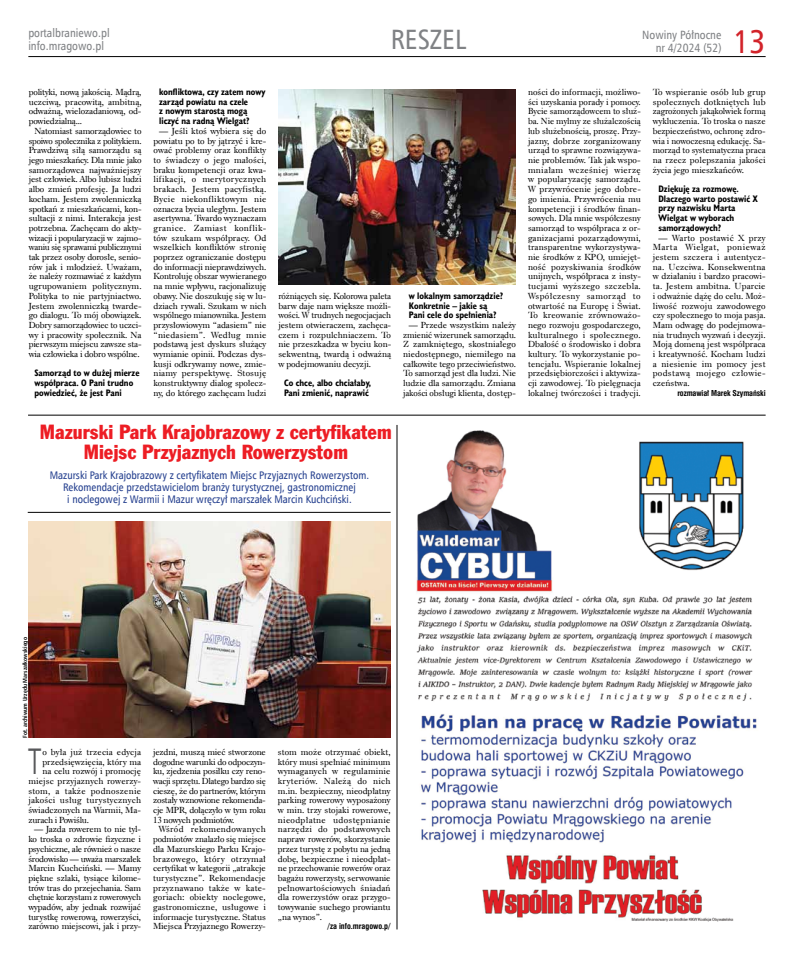
<style>
.page{position:relative;width:794px;height:964px;background:#fff}
.page>*{position:absolute;margin:0;border:0;box-sizing:border-box;transform-origin:0 0}
.t1{font:37.1px "Humnst 777 Lt Cn EU";color:#58595b;scale:.9 1}
.t2{font:33px "Humnst 777 Cn EU";color:#d2232a}
.t3{font:28px "Humnst 777 Cn EU";color:#808285}
.t4{font:20px/20px "Frank Goth Cn EU";color:#ed1d24;text-align:center}
.t5{font:12px/13px "Humnst 777 Cn EU";color:#808285;text-align:right}
.t6{font:11px/12px "Humnst 777 Cn EU";color:#25408f;text-align:center}
.t7{font:700 9.5px/9.7px "Humanst 521 Cn EU";color:#000}
.t8{font:9.1px/9.7px "Dutch 766 EU";letter-spacing:-.01em;color:#000;text-align:justify}
.t9{font:9.1px "Dutch 766 EU";letter-spacing:.01em;color:#000}
.t10{font:9.1px "Dutch 766 EU";letter-spacing:.02em;color:#000}
.t11{font:9.1px "Dutch 766 EU";letter-spacing:.025em;color:#000}
.t12{font:9.1px "Dutch 766 EU";letter-spacing:.015em;color:#000}
.t13{font:700 8px "Swis 721 Cn EU";letter-spacing:-.01em;color:#000}
.t14{font:700 6px "Humnst 777 Cn EU";color:#000}
</style>
<div class="page">
<hr style="left:28px;top:56px;width:737px;height:1px;background:#000">
<img style="left:416px;top:430px;width:341px;height:492px">
<hr style="left:28px;top:512px;width:362px;height:1px;background:#000">
<hr style="left:28px;top:415px;width:737px;height:1px;background:#000">
<hr style="left:397px;top:425px;width:1px;height:504px;background:#000">
<img style="left:29px;top:522px;width:361px;height:216px">
<img style="left:278px;top:89px;width:238px;height:195px">
<h3 class="t5" style="left:28px;top:27px;width:83px;text-align:left">portalbraniewo.pl info.mragowo.pl</h3>
<h3 class="t3" style="left:391px;top:22px;width:72px">reszel</h3>
<h3 class="t5" style="left:642px;top:28px;width:81px">Nowiny Północne nr 4/2024 (52)</h3>
<h2 class="t2" style="left:733px;top:21px;width:34px">13</h2>
<p class="t8" style="left:29px;top:87px;width:114px">polityki, nową jakością. Mądrą, uczciwą, pracowitą, ambitną, odważną, wielozadaniową, od&shy;powiedzialną...</p>
<p class="t8" style="left:29px;top:126px;width:114px;text-indent:6px">Natomiast samorządowiec to spoiwo społecznika z politykiem.<br>Prawdziwą siłą samorządu są jego mieszkańcy. Dla mnie jako samorządowca najważniejszy jest człowiek. Albo lubisz ludzi albo zmień profesję. Ja ludzi kocham. Jestem zwolenniczką spotkań z mieszkańcami, kon&shy;sultacji z nimi. Interakcja jest potrzebna. Zachęcam do akty&shy;wizacji i popularyzacji w zajmo&shy;waniu się sprawami publicznymi tak przez osoby dorosłe, senio&shy;rów jak i młodzież. Uważam, że należy rozmawiać z każdym ugrupowaniem politycznym.<br>Polityka to nie partyjniactwo.<br>Jestem zwolenniczką twarde&shy;go dialogu. To mój obowiązek.<br>Dobry samorządowiec to uczci&shy;wy i pracowity społecznik. Na pierwszym miejscu zawsze sta&shy;wia człowieka i dobro wspólne.</p>
<p class="t7" style="left:34px;top:368px;width:107px">Samorząd to w dużej mierze współpraca. O Pani trudno powiedzieć, że jest Pani</p>
<p class="t7" style="left:159px;top:87px;width:108px">konfliktowa, czy zatem nowy zarząd powiatu na czele<br>z nowym starostą mogą liczyć na radną Wielgat?</p>
<p class="t8" style="left:153px;top:126px;width:114px;text-indent:6px">— Jeśli ktoś wybiera się do powiatu po to by jątrzyć i kre&shy;ować problemy oraz konflikty to świadczy o jego małości, braku kompetencji oraz kwa&shy;lifikacji, o merytorycznych brakach. Jestem pacyfistką.<br>Bycie niekonfliktowym nie oznacza bycia uległym. Jestem asertywna. Twardo wyznaczam granice. Zamiast konflik&shy;tów szukam współpracy. Od wszelkich konfliktów stronię poprzez ograniczanie dostępu do informacji nieprawdziwych.<br>Kontroluję obszar wywieranego na mnie wpływu, racjonalizuję obawy. Nie doszukuję się w lu&shy;dziach rywali. Szukam w nich wspólnego mianownika. Jestem przysłowiowym “adasiem” nie “niedasiem”. Według mnie podstawą jest dyskurs służący wymianie opinii. Podczas dys&shy;kusji odkrywamy nowe, zmie&shy;niamy perspektywę. Stosuję konstruktywny dialog społecz&shy;ny, do którego zachęcam ludzi</p>
<p class="t8" style="left:278px;top:291px;width:114px">różniących się. Kolorowa paleta barw daje nam większe możli&shy;wości. W trudnych negocjacjach jestem otwieraczem, zachęca&shy;czem i rozpulchniaczem. To nie przeszkadza w byciu kon&shy;sekwentną, twardą i odważną w podejmowaniu decyzji.</p>
<p class="t7" style="left:284px;top:378px;width:89px">Co chce, albo chciałaby,<br>Pani zmienić, naprawić</p>
<h3 class="t4" style="left:40px;top:422px;width:353px">Mazurski Park Krajobrazowy z certyfikatem<br>Miejsc Przyjaznych Rowerzystom</h3>
<p class="t6" style="left:50px;top:469px;width:321px">Mazurski Park Krajobrazowy z certyfikatem Miejsc Przyjaznych Rowerzystom.<br>Rekomendacje przedstawicielom branży turystycznej, gastronomicznej<br>i noclegowej z Warmii i Mazur wręczył marszałek Marcin Kuchciński.</p>
<p class="t7" style="left:409px;top:291px;width:96px">w lokalnym samorządzie?<br>Konkretnie – jakie są<br>Pani cele do spełnienia?</p>
<p class="t8" style="left:403px;top:320px;width:114px;text-indent:6px">— Przede wszystkim należy zmienić wizerunek samorządu.<br>Z zamkniętego, skostniałego niedostępnego, niemiłego na całkowite tego przeciwieństwo.<br>To samorząd jest dla ludzi. Nie ludzie dla samorządu. Zmiana jakości obsługi klienta, dostęp-</p>
<p class="t8" style="left:528px;top:87px;width:114px">ności do informacji, możliwo&shy;ści uzyskania porady i pomocy.<br>Bycie samorządowcem to służ&shy;ba. Nie mylmy ze służalczością lub służebnością, proszę. Przy&shy;jazny, dobrze zorganizowany urząd to sprawne rozwiązywa&shy;nie problemów. Tak jak wspo&shy;mniałam wcześniej wierzę w popularyzację samorządu.<br>W przywrócenie jego dobre&shy;go imienia. Przywrócenia mu kompetencji i środków finan&shy;sowych. Dla mnie współczesny samorząd to współpraca z or&shy;ganizacjami pozarządowymi, transparentne wykorzystywa&shy;nie środków z KPO, umiejęt&shy;ność pozyskiwania środków unijnych, współpraca z insty&shy;tucjami wyższego szczebla.<br>Współczesny samorząd to otwartość na Europę i Świat.<br>To kreowanie zrównoważo&shy;nego rozwoju gospodarczego, kulturalnego i społecznego.<br>Dbałość o środowisko i dobra kultury. To wykorzystanie po&shy;tencjału. Wspieranie lokalnej przedsiębiorczości i aktywiza&shy;cji zawodowej. To pielęgnacja lokalnej twórczości i tradycji.</p>
<p class="t8" style="left:653px;top:87px;width:114px">To wspieranie osób lub grup społecznych dotkniętych lub zagrożonych jakąkolwiek formą wykluczenia. To troska o nasze bezpieczeństwo, ochronę zdro&shy;wia i nowoczesną edukację. Sa&shy;morząd to systematyczna praca na rzecz polepszania jakości życia jego mieszkańców.</p>
<p class="t7" style="left:658px;top:184px;width:101px">Dziękuję za rozmowę.<br>Dlaczego warto postawić X przy nazwisku Marta<br>Wielgat w wyborach samorządowych?</p>
<p class="t8" style="left:653px;top:233px;width:114px;text-indent:6px">— Warto postawić X przy Marta Wielgat, ponieważ jestem szczera i autentycz&shy;na. Uczciwa. Konsekwentna w działaniu i bardzo pracowi&shy;ta. Jestem ambitna. Uparcie i odważnie dążę do celu. Moż&shy;liwość rozwoju zawodowego czy społecznego to moja pasja.<br>Mam odwagę do podejmowa&shy;nia trudnych wyzwań i decyzji.<br>Moją domeną jest współpraca i kreatywność. Kocham ludzi a niesienie im pomocy jest podstawą mojego człowie&shy;czeństwa.</p>
<p class="t13" style="left:677px;top:388px;width:90px">rozmawiał Marek Szymański</p>
<p class="t14" style="left:21px;top:738px;width:102px;rotate:-90deg">Fot. archiwum Urzędu Marszałkowskiego</p>
<h1 class="t1" style="left:28px;top:738px;width:17px">T</h1>
<p class="t12" style="left:42px;top:746px;width:100px">o była już trzecia edycja</p>
<p class="t8" style="left:42px;top:757px;width:100px">przedsięwzięcia, który ma</p>
<p class="t8" style="left:42px;top:766px;width:100px">na celu rozwój i promocję</p>
<p class="t9" style="left:28px;top:775px;width:114px">miejsc przyjaznych rowerzy-</p>
<p class="t11" style="left:28px;top:785px;width:114px">stom, a także podnoszenie</p>
<p class="t10" style="left:28px;top:794px;width:114px">jakości usług turystycznych</p>
<p class="t8" style="left:28px;top:805px;width:114px">świadczonych na Warmii, Ma-</p>
<p class="t8" style="left:28px;top:815px;width:62px">zurach i Powiślu.</p>
<p class="t8" style="left:28px;top:824px;width:114px;text-indent:6px">— Jazda rowerem to nie tyl&shy;ko troska o zdrowie fizyczne i psychiczne, ale również o nasze środowisko — uważa marszałek Marcin Kuchciński. — Mamy piękne szlaki, tysiące kilome&shy;trów tras do przejechania. Sam chętnie korzystam z rowerowych wypadów, aby jednak rozwijać turystkę rowerową, rowerzyści, zarówno miejscowi, jak i przy-</p>
<p class="t8" style="left:153px;top:747px;width:114px">jezdni, muszą mieć stworzone dogodne warunki do odpoczyn&shy;ku, zjedzenia posiłku czy reno&shy;wacji sprzętu. Dlatego bardzo się cieszę, że do partnerów, którym zostały wznowione rekomenda&shy;cje MPR, dołączyło w tym roku 13 nowych podmiotów.</p>
<p class="t8" style="left:153px;top:824px;width:114px;text-indent:6px">Wśród rekomendowanych podmiotów znalazło się miejsce dla Mazurskiego Parku Krajo&shy;brazowego, który otrzymał certyfikat w kategorii „atrakcje turystyczne”. Rekomendacje przyznawano także w kate&shy;goriach: obiekty noclegowe, gastronomiczne, usługowe i informacje turystyczne. Status Miejsca Przyjaznego Rowerzy-</p>
<p class="t8" style="left:278px;top:747px;width:114px">stom może otrzymać obiekt, który musi spełniać minimum wymaganych w regulaminie kryteriów. Należą do nich m.in. bezpieczny, nieodpłatny parking rowerowy wyposażony w min. trzy stojaki rowerowe, nieodpłatne udostępnianie narzędzi do podstawowych napraw rowerów, skorzystanie przez turystę z pobytu na jedną dobę, bezpieczne i nieodpłat&shy;ne przechowanie rowerów oraz bagażu rowerzysty, serwowanie pełnowartościowych śniadań dla rowerzystów oraz przygo&shy;towywanie suchego prowiantu „na wynos”.</p>
<p class="t13" style="left:328px;top:922px;width:64px">/za info.mragowo.p/</p>
</div>
